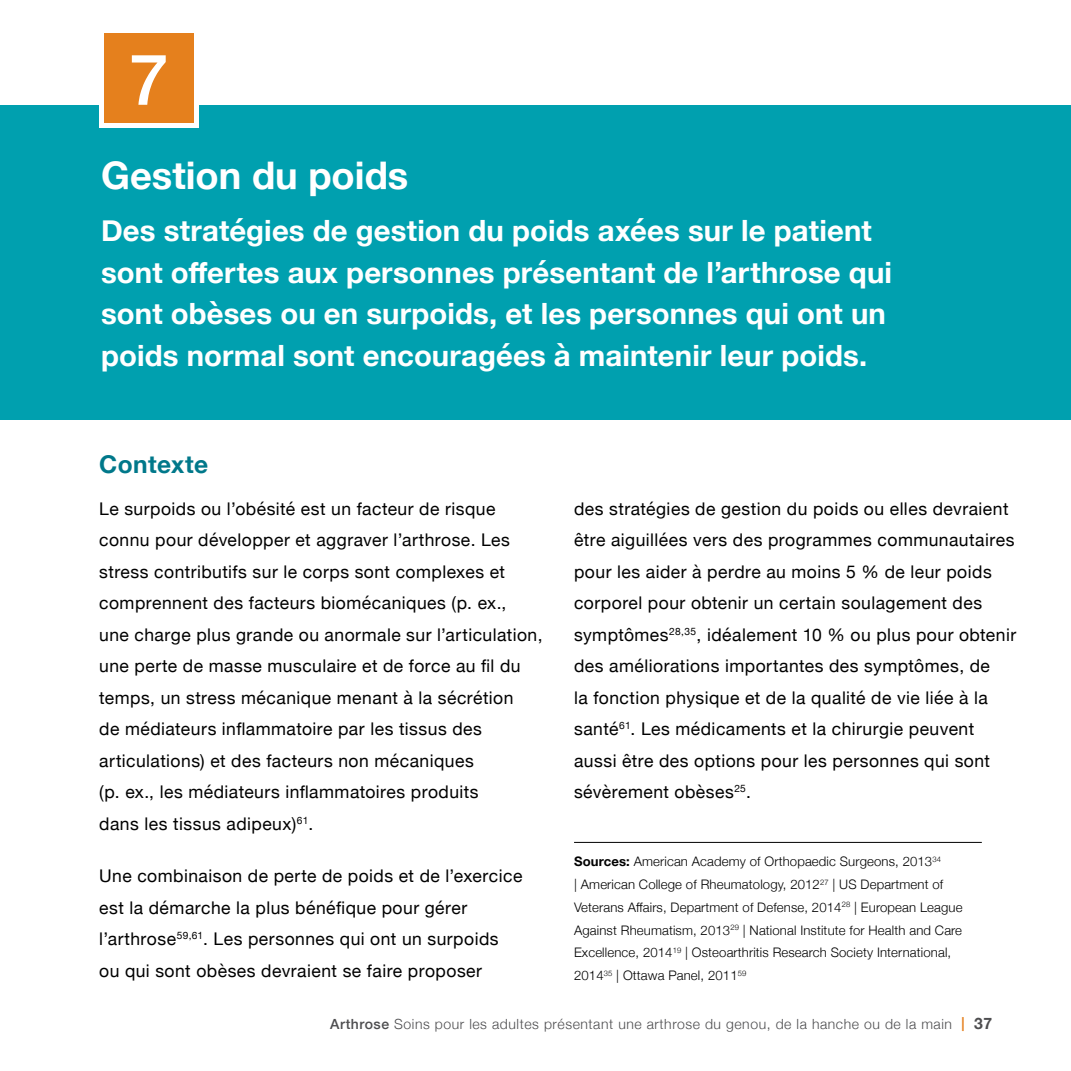
<style>
.page{position:relative;width:1071px;height:1071px;background:#fff}
.page>*{position:absolute;margin:0;border:0;box-sizing:border-box;transform-origin:0 0}
.text___plain{font:500 70.7px "Helvetica Neue";color:#fff}
.head_-_statement{font:700 38.15px "Helvetica Neue";color:#fff}
.text___quality_state{font:700 29.4px/41.6px "Helvetica Neue";letter-spacing:.005em;color:#fff}
.head_-_background{font:700 24.5px "Helvetica Neue";letter-spacing:.015em;color:#00788a}
.text___background{font:17.5px/31.5px "Helvetica Neue";letter-spacing:.025em;color:#000}
.t1{font:300 14px "Helvetica Neue";letter-spacing:.04em;color:#4d4d4f}
.text___sources{font:300 13.12px/22.8px "Helvetica Neue";letter-spacing:.01em;color:#000}
.s1{font-weight:700}
.s2{font-weight:500}
.s3{font-weight:700;color:#e5801d}
.s4{font-weight:700;font-size:15.75px}
</style>
<div class="page">
<div style="left:0;top:105px;width:1071px;height:315px;background:#00a0af"></div>
<div style="left:99px;top:28px;width:100px;height:100px;background:#fff"></div>
<div style="left:104px;top:33px;width:90px;height:89px;background:#e5801d"></div>
<hr style="left:574px;top:842px;width:408px;height:1px;background:#000">
<p class="text___plain" style="left:129px;top:23px;width:41px">7</p>
<h1 class="head_-_statement" style="left:101px;top:145px;width:309px">Gestion du poids</h1>
<h2 class="text___quality_state" style="left:101px;top:211px;width:792px">Des stratégies de gestion du poids axées sur le patient sont offertes aux personnes présentant de l’arthrose qui sont obèses ou en surpoids, et les personnes qui ont un poids normal sont encouragées à maintenir leur poids.</h2>
<h3 class="head_-_background" style="left:99px;top:445px;width:111px">Contexte</h3>
<h4 class="text___background" style="left:99px;top:494px;width:445px">Le surpoids ou l’obésité est un facteur de risque connu pour développer et aggraver l’arthrose. Les stress contributifs sur le corps sont complexes et comprennent des facteurs biomécaniques (p. ex.,<br>une charge plus grande ou anormale sur l’articulation, une perte de masse musculaire et de force au fil du temps, un stress mécanique menant à la sécrétion<br>de médiateurs inflammatoire par les tissus des articulations) et des facteurs non mécaniques<br>(p. ex., les médiateurs inflammatoires produits<br>dans les tissus adipeux)<sup>61</sup>.</h4>
<h4 class="text___background" style="left:99px;top:861px;width:425px">Une combinaison de perte de poids et de l’exercice est la démarche la plus bénéfique pour gérer l’arthrose<sup>59,61</sup>. Les personnes qui ont un surpoids ou qui sont obèses devraient se faire proposer</h4>
<h4 class="text___background" style="left:574px;top:494px;width:444px">des stratégies de gestion du poids ou elles devraient être aiguillées vers des programmes communautaires pour les aider à perdre au moins 5 % de leur poids corporel pour obtenir un certain soulagement des symptômes<sup>28,35</sup>, idéalement 10 % ou plus pour obtenir des améliorations importantes des symptômes, de<br>la fonction physique et de la qualité de vie liée à la santé<sup>61</sup>. Les médicaments et la chirurgie peuvent aussi être des options pour les personnes qui sont sévèrement obèses<sup>25</sup>.</h4>
<p class="text___sources" style="left:574px;top:849px;width:390px"><span class="s1">Sources:</span> American Academy of Orthopaedic Surgeons, 2013<sup>34<br></sup>| American College of Rheumatology, 2012<sup>27</sup> | US Department of Veterans Affairs, Department of Defense, 2014<sup>28</sup> | European League Against Rheumatism, 2013<sup>29</sup> | National Institute for Health and Care Excellence, 2014<sup>19</sup> | Osteoarthritis Research Society International, 2014<sup>35</sup> | Ottawa Panel, 2011<sup>59</sup></p>
<p class="t1" style="left:330px;top:1013px;width:663px"><span class="s2">Arthrose</span> Soins pour les adultes présentant une arthrose du genou, de la hanche ou de la main <span class="s3">|</span> <span class="s4">37</span></p>
</div>
